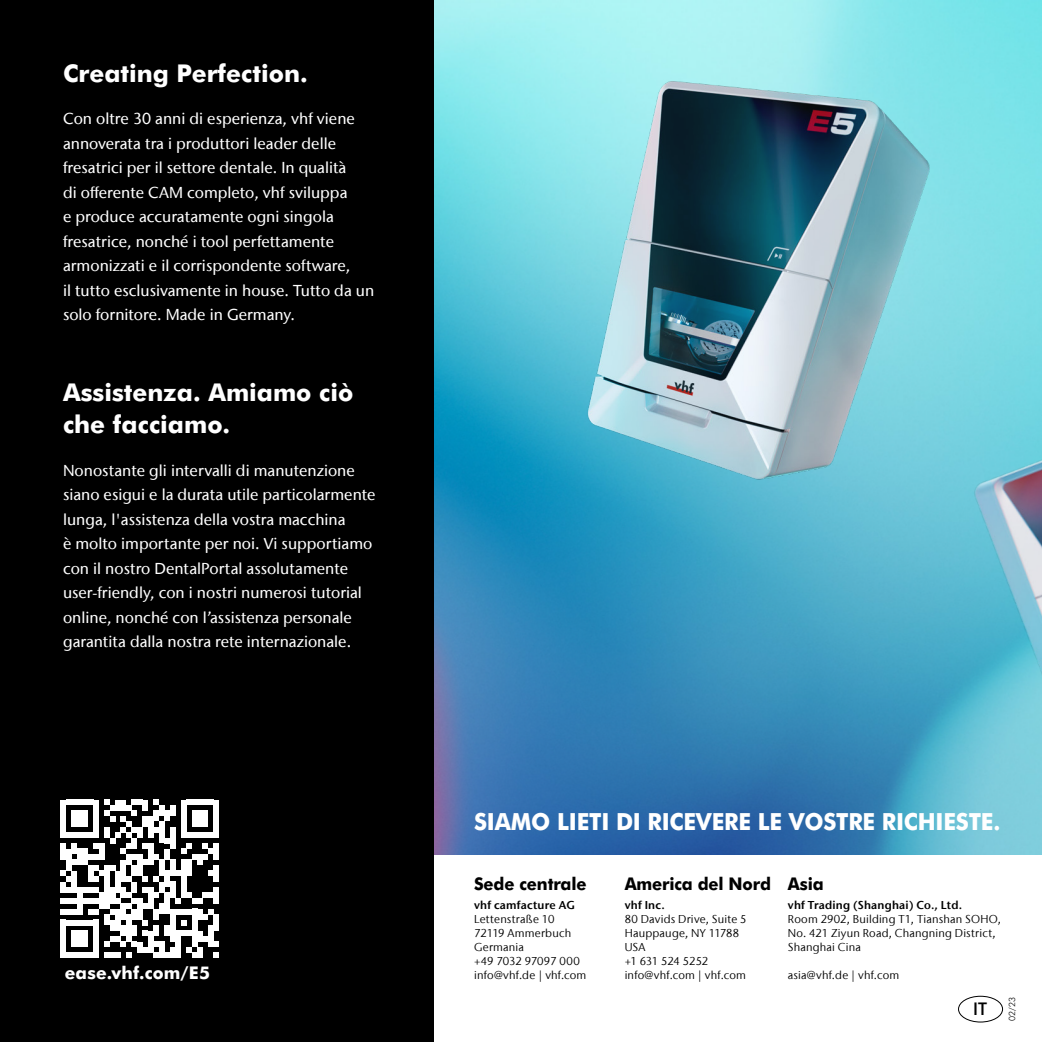
<style>
.page{position:relative;width:1042px;height:1042px;background:#fff}
.page>*{position:absolute;margin:0;border:0;box-sizing:border-box;transform-origin:0 0}
.t1{font:800 24.5px/31.5px "Futura BT";color:#fff}
.t2{font:800 23.62px "Futura BT";letter-spacing:-.01em;color:#fff;scale:.95 1}
.t3{font:800 17.5px "Futura BT";letter-spacing:-.01em;color:#000;scale:.95 1}
.t4{font:800 17.5px "Futura BT";letter-spacing:.01em;color:#fff}
.t5{font:500 17.5px "Futura BT";color:#000}
.t6{font:500 15.75px/24.5px "Stone Sans IIITC Com";color:#fff}
.t7{font:11.38px/14px "Stone Sans IIITC Com";letter-spacing:.015em;color:#000}
.t8{font:600 11.38px "Stone Sans IIITC Com";letter-spacing:.015em;color:#000}
.t9{font:300 8.75px "Futura BT";color:#000}
</style>
<div class="page">
<img style="left:8px;top:0;width:996px;height:1042px">
<img style="left:966px;top:0;width:76px;height:928px">
<div style="left:958px;top:996px;width:45px;height:26px;border:1px solid #000;border-radius:50%"></div>
<div style="left:61px;top:881px;width:5px;height:11px;background:#fff"></div>
<div style="left:61px;top:920px;width:5px;height:38px;background:#fff"></div>
<svg style="left:66px;top:887px;width:6px;height:5px"></svg>
<div style="left:72px;top:870px;width:5px;height:22px;background:#fff"></div>
<svg style="left:61px;top:909px;width:16px;height:5px"></svg>
<div style="left:72px;top:930px;width:5px;height:17px;background:#fff"></div>
<div style="left:77px;top:887px;width:5px;height:27px;background:#fff"></div>
<div style="left:77px;top:930px;width:5px;height:17px;background:#fff"></div>
<div style="left:82px;top:930px;width:6px;height:17px;background:#fff"></div>
<svg style="left:66px;top:920px;width:27px;height:5px"></svg>
<svg style="left:66px;top:952px;width:27px;height:6px"></svg>
<svg style="left:82px;top:887px;width:17px;height:5px"></svg>
<svg style="left:61px;top:898px;width:38px;height:5px"></svg>
<svg style="left:88px;top:909px;width:11px;height:5px"></svg>
<div style="left:93px;top:920px;width:6px;height:38px;background:#fff"></div>
<div style="left:99px;top:892px;width:5px;height:17px;background:#fff"></div>
<div style="left:104px;top:865px;width:6px;height:44px;background:#fff"></div>
<div style="left:104px;top:914px;width:6px;height:11px;background:#fff"></div>
<div style="left:110px;top:887px;width:5px;height:16px;background:#fff"></div>
<div style="left:110px;top:920px;width:5px;height:10px;background:#fff"></div>
<div style="left:115px;top:870px;width:6px;height:22px;background:#fff"></div>
<div style="left:115px;top:909px;width:6px;height:21px;background:#fff"></div>
<div style="left:121px;top:887px;width:5px;height:11px;background:#fff"></div>
<div style="left:121px;top:903px;width:5px;height:17px;background:#fff"></div>
<div style="left:121px;top:925px;width:5px;height:11px;background:#fff"></div>
<div style="left:126px;top:914px;width:6px;height:27px;background:#fff"></div>
<div style="left:132px;top:881px;width:5px;height:11px;background:#fff"></div>
<svg style="left:110px;top:892px;width:27px;height:22px"></svg>
<div style="left:132px;top:909px;width:5px;height:11px;background:#fff"></div>
<div style="left:132px;top:925px;width:5px;height:11px;background:#fff"></div>
<svg style="left:104px;top:936px;width:33px;height:22px"></svg>
<div style="left:137px;top:898px;width:6px;height:22px;background:#fff"></div>
<div style="left:137px;top:941px;width:6px;height:11px;background:#fff"></div>
<svg style="left:143px;top:887px;width:5px;height:5px"></svg>
<svg style="left:143px;top:903px;width:5px;height:6px"></svg>
<svg style="left:143px;top:920px;width:5px;height:16px"></svg>
<svg style="left:143px;top:947px;width:5px;height:5px"></svg>
<div style="left:148px;top:887px;width:6px;height:22px;background:#fff"></div>
<div style="left:148px;top:930px;width:6px;height:22px;background:#fff"></div>
<svg style="left:154px;top:892px;width:5px;height:6px"></svg>
<div style="left:154px;top:909px;width:5px;height:11px;background:#fff"></div>
<div style="left:154px;top:925px;width:5px;height:11px;background:#fff"></div>
<div style="left:159px;top:881px;width:5px;height:11px;background:#fff"></div>
<div style="left:159px;top:903px;width:5px;height:11px;background:#fff"></div>
<div style="left:164px;top:870px;width:6px;height:17px;background:#fff"></div>
<div style="left:164px;top:892px;width:6px;height:22px;background:#fff"></div>
<div style="left:164px;top:925px;width:6px;height:11px;background:#fff"></div>
<svg style="left:154px;top:941px;width:16px;height:17px"></svg>
<div style="left:170px;top:881px;width:5px;height:17px;background:#fff"></div>
<div style="left:170px;top:909px;width:5px;height:32px;background:#fff"></div>
<div style="left:170px;top:947px;width:5px;height:11px;background:#fff"></div>
<div style="left:175px;top:930px;width:6px;height:28px;background:#fff"></div>
<div style="left:181px;top:859px;width:5px;height:39px;background:#fff"></div>
<svg style="left:175px;top:909px;width:17px;height:5px"></svg>
<svg style="left:181px;top:920px;width:11px;height:16px"></svg>
<div style="left:192px;top:909px;width:5px;height:38px;background:#fff"></div>
<svg style="left:186px;top:947px;width:11px;height:11px"></svg>
<div style="left:197px;top:909px;width:6px;height:11px;background:#fff"></div>
<div style="left:197px;top:930px;width:6px;height:11px;background:#fff"></div>
<div style="left:197px;top:947px;width:6px;height:11px;background:#fff"></div>
<svg style="left:203px;top:936px;width:5px;height:5px"></svg>
<svg style="left:61px;top:799px;width:153px;height:82px"></svg>
<svg style="left:175px;top:892px;width:39px;height:11px"></svg>
<svg style="left:203px;top:909px;width:11px;height:11px"></svg>
<div style="left:208px;top:925px;width:6px;height:22px;background:#fff"></div>
<div style="left:214px;top:799px;width:5px;height:11px;background:#fff"></div>
<div style="left:214px;top:810px;width:5px;height:11px;background:#fff"></div>
<div style="left:214px;top:821px;width:5px;height:17px;background:#fff"></div>
<div style="left:214px;top:843px;width:5px;height:16px;background:#fff"></div>
<div style="left:214px;top:865px;width:5px;height:16px;background:#fff"></div>
<div style="left:214px;top:887px;width:5px;height:16px;background:#fff"></div>
<div style="left:214px;top:914px;width:5px;height:16px;background:#fff"></div>
<svg style="left:214px;top:941px;width:5px;height:17px"></svg>
<h1 class="t1" style="left:63px;top:56px;width:246px">Creating Perfection.</h1>
<p class="t6" style="left:63px;top:106px;width:313px">Con oltre 30 anni di esperienza, vhf viene annoverata tra i produttori leader delle fresatrici per il settore dentale. In qualità<br>di offerente CAM completo, vhf sviluppa<br>e produce accuratamente ogni singola fresatrice, nonché i tool perfettamente armonizzati e il corrispondente software,<br>il tutto esclusivamente in house. Tutto da un solo fornitore. Made in Germany.</p>
<h1 class="t1" style="left:63px;top:375px;width:292px">Assistenza. Amiamo ciò che facciamo.</h1>
<p class="t6" style="left:63px;top:458px;width:314px">Nonostante gli intervalli di manutenzione siano esigui e la durata utile particolarmente lunga, l'assistenza della vostra macchina<br>è molto importante per noi. Vi supportiamo con il nostro DentalPortal assolutamente user-friendly, con i nostri numerosi tutorial online, nonché con l’assistenza personale garantita dalla nostra rete internazionale.</p>
<p class="t4" style="left:65px;top:960px;width:147px">ease.vhf.com/E5</p>
<h2 class="t2" style="left:474px;top:804px;width:555px">SIAMO LIETI DI RICEVERE LE VOSTRE RICHIESTE.</h2>
<p class="t3" style="left:474px;top:871px;width:120px">Sede centrale</p>
<p class="t8" style="left:474px;top:898px;width:102px">vhf camfacture AG</p>
<p class="t7" style="left:474px;top:912px;width:114px">Lettenstraße 10<br>72119 Ammerbuch<br>Germania<br>+49 7032 97097 000 info@vhf.de | vhf.com</p>
<p class="t3" style="left:625px;top:871px;width:156px">America del Nord</p>
<p class="t8" style="left:625px;top:898px;width:42px">vhf Inc.</p>
<p class="t7" style="left:625px;top:912px;width:123px">80 Davids Drive, Suite 5<br>Hauppauge, NY 11788<br>USA<br>+1 631 524 5252 info@vhf.com | vhf.com</p>
<p class="t3" style="left:788px;top:871px;width:39px">Asia</p>
<p class="t8" style="left:788px;top:898px;width:176px">vhf Trading (Shanghai) Co., Ltd.</p>
<p class="t7" style="left:788px;top:912px;width:215px">Room 2902, Building T1, Tianshan SOHO,<br>No. 421 Ziyun Road, Changning District,<br>Shanghai Cina</p>
<p class="t7" style="left:788px;top:968px;width:113px">asia@vhf.de | vhf.com</p>
<p class="t5" style="left:973px;top:997px;width:15px">IT</p>
<p class="t9" style="left:1006px;top:1021px;width:25px;rotate:-90deg">02/23</p>
</div>
